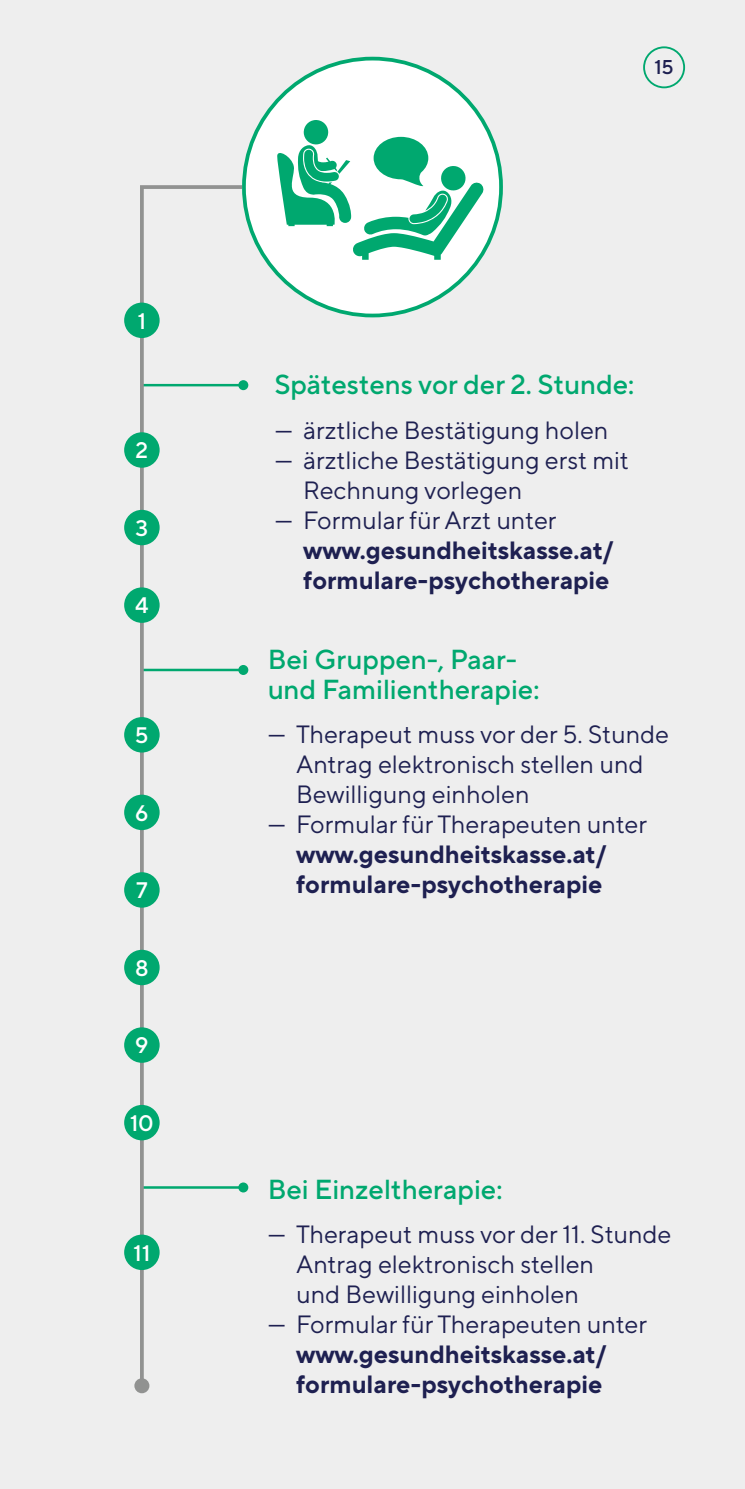
<style>
.page{position:relative;width:745px;height:1489px;background:#fff}
.page>*{position:absolute;margin:0;border:0;box-sizing:border-box;transform-origin:0 0}
.t1{font:500 27.5px/30px "TT Norms Pro";color:#00a86f}
.t2{font:25px/30px "TT Norms Pro";color:#1e2051}
.t3{font:700 25px/30px "TT Norms Pro";color:#1e2051}
.t4{font:500 22.5px "TT Norms Pro";color:#fff}
.t5{font:500 20px "TT Norms Pro";color:#1e2051}
</style>
<div class="page">
<div style="left:0;top:0;width:744px;height:1488px;background:#eee"></div>
<div style="left:244px;top:59px;width:256px;height:256px;background:#fff;border-radius:50%"></div>
<div style="left:303px;top:120px;width:25px;height:25px;background:#00a86f;border-radius:50%"></div>
<svg style="left:277px;top:137px;width:207px;height:123px"></svg>
<div style="left:238px;top:1182px;width:10px;height:10px;background:#00a86f;border-radius:50%"></div>
<svg style="left:238px;top:665px;width:10px;height:10px"></svg>
<svg style="left:238px;top:380px;width:10px;height:10px"></svg>
<svg style="left:138px;top:183px;width:108px;height:1206px"></svg>
<div style="left:134px;top:1378px;width:15px;height:15px;background:#919291;border-radius:50%"></div>
<div style="left:124px;top:302px;width:35px;height:36px;background:#00a86f;border-radius:50%"></div>
<div style="left:124px;top:432px;width:35px;height:35px;background:#00a86f;border-radius:50%"></div>
<div style="left:124px;top:510px;width:35px;height:35px;background:#00a86f;border-radius:50%"></div>
<div style="left:124px;top:587px;width:35px;height:36px;background:#00a86f;border-radius:50%"></div>
<div style="left:124px;top:717px;width:35px;height:35px;background:#00a86f;border-radius:50%"></div>
<div style="left:124px;top:794px;width:35px;height:36px;background:#00a86f;border-radius:50%"></div>
<div style="left:124px;top:872px;width:35px;height:35px;background:#00a86f;border-radius:50%"></div>
<div style="left:124px;top:949px;width:35px;height:36px;background:#00a86f;border-radius:50%"></div>
<div style="left:124px;top:1027px;width:35px;height:35px;background:#00a86f;border-radius:50%"></div>
<div style="left:124px;top:1104px;width:35px;height:36px;background:#00a86f;border-radius:50%"></div>
<div style="left:124px;top:1234px;width:35px;height:35px;background:#00a86f;border-radius:50%"></div>
<div style="left:642px;top:46px;width:42px;height:42px;border:2px solid #00a86f;border-radius:50%"></div>
<p class="t4" style="left:138px;top:304px;width:10px">1</p>
<p class="t4" style="left:135px;top:434px;width:14px">2</p>
<p class="t4" style="left:135px;top:511px;width:14px">3</p>
<p class="t4" style="left:135px;top:589px;width:15px">4</p>
<p class="t4" style="left:135px;top:718px;width:15px">5</p>
<p class="t4" style="left:135px;top:796px;width:15px">6</p>
<p class="t4" style="left:136px;top:873px;width:13px">7</p>
<p class="t4" style="left:135px;top:951px;width:15px">8</p>
<p class="t4" style="left:135px;top:1029px;width:15px">9</p>
<p class="t4" style="left:130px;top:1106px;width:25px">10</p>
<p class="t4" style="left:133px;top:1236px;width:19px">11</p>
<p class="t5" style="left:654px;top:52px;width:21px">15</p>
<p class="t1" style="left:274px;top:367px;width:361px">Spätestens vor der 2. Stunde:</p>
<p class="t2" style="left:274px;top:413px;width:335px">— ärztliche Bestätigung holen</p>
<p class="t2" style="left:303px;top:443px;width:327px;text-indent:-28px">— ärztliche Bestätigung erst mit<br>Rechnung vorlegen</p>
<p class="t2" style="left:274px;top:503px;width:283px">— Formular für Arzt unter</p>
<p class="t3" style="left:303px;top:533px;width:311px">www.gesundheitskasse.at/ formulare-psychotherapie</p>
<p class="t1" style="left:267px;top:642px;width:273px">Bei Gruppen-, Paar&shy;und Familientherapie:</p>
<p class="t2" style="left:296px;top:717px;width:374px;text-indent:-28px">— Therapeut muss vor der 5. Stunde<br>Antrag elektronisch stellen und<br>Bewilligung einholen</p>
<p class="t2" style="left:267px;top:807px;width:380px">— Formular für Therapeuten unter</p>
<p class="t3" style="left:296px;top:837px;width:311px">www.gesundheitskasse.at/ formulare-psychotherapie</p>
<p class="t1" style="left:267px;top:1172px;width:236px">Bei Einzeltherapie:</p>
<p class="t2" style="left:296px;top:1217px;width:376px;text-indent:-28px">— Therapeut muss vor der 11. Stunde<br>Antrag elektronisch stellen<br>und Bewilligung einholen</p>
<p class="t2" style="left:267px;top:1307px;width:380px">— Formular für Therapeuten unter</p>
<p class="t3" style="left:296px;top:1337px;width:311px">www.gesundheitskasse.at/ formulare-psychotherapie</p>
</div>
